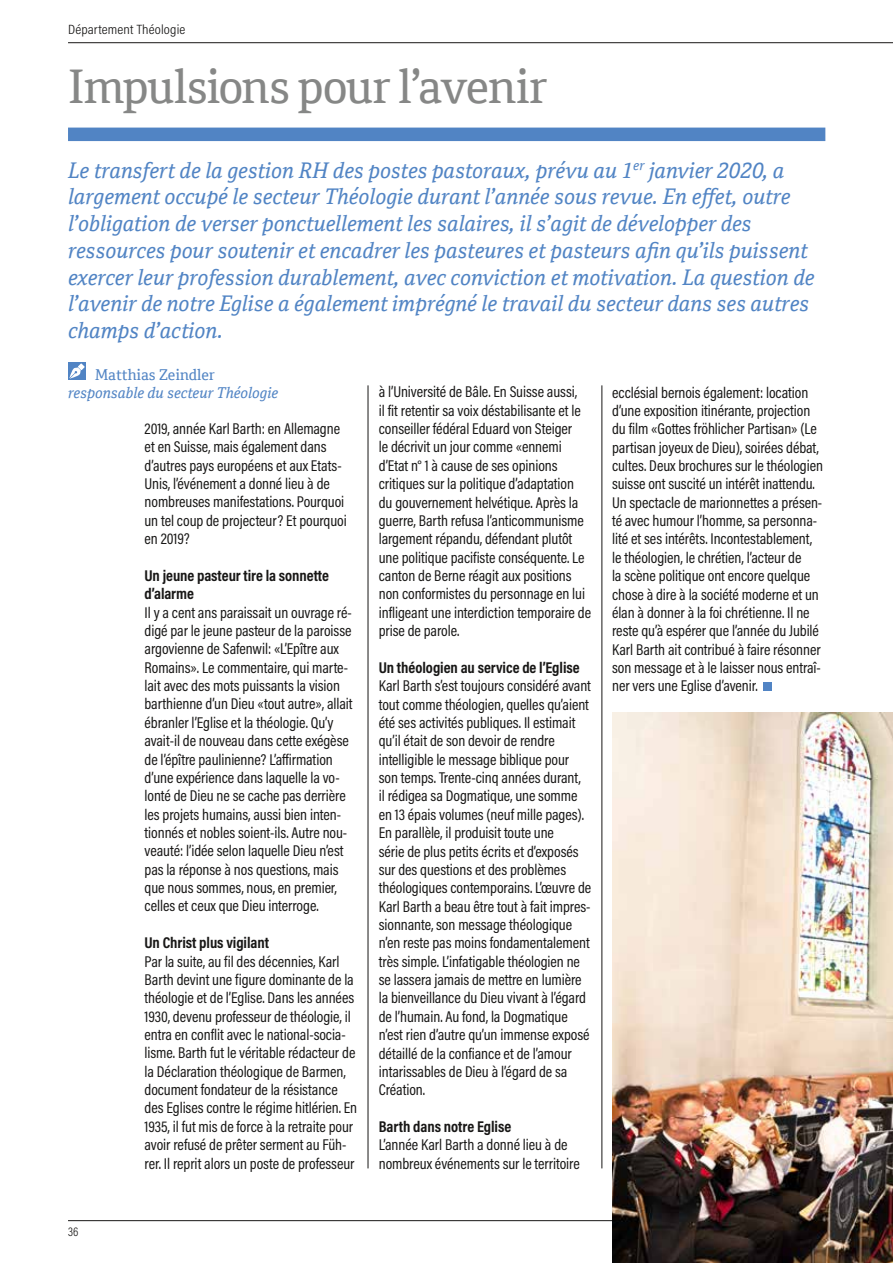
<style>
.page{position:relative;width:893px;height:1263px;background:#fff}
.page>*{position:absolute;margin:0;border:0;box-sizing:border-box;transform-origin:0 0}
.t1{font:46.5px "Cordale";letter-spacing:-.025em;color:#868786}
.t2{font:italic 21.6px/26.7px "Cordale";color:#5184c4}
.t3{font:15.75px/18.3px "Acumin Pro Cond";letter-spacing:-.005em;color:#181716}
.t4{font:700 15.75px/18.3px "Acumin Pro Cond";letter-spacing:-.005em;color:#181716}
.t5{font:italic 15px "Cordale";color:#5184c4}
.t6{font:15px "Cordale";color:#5184c4}
.t7{font:300 13.5px "Acumin Pro Cond";letter-spacing:.01em;color:#181716;scale:1.1 1}
.t8{font:300 12.75px "Acumin Pro Cond";color:#181716}
</style>
<div class="page">
<hr style="left:68px;top:1220px;width:825px;height:1px;background:#181716">
<hr style="left:68px;top:42px;width:825px;height:1px;background:#181716">
<div style="left:68px;top:128px;width:757px;height:13px;background:#5184c4"></div>
<div style="left:68px;top:362px;width:17px;height:18px;background:#5184c4"></div>
<svg style="left:69px;top:367px;width:12px;height:12px"></svg>
<svg style="left:78px;top:363px;width:7px;height:7px"></svg>
<div style="left:764px;top:682px;width:8px;height:9px;background:#5184c4"></div>
<hr style="left:368px;top:385px;width:1px;height:783px;background:#181716">
<hr style="left:602px;top:385px;width:1px;height:783px;background:#181716">
<img style="left:612px;top:712px;width:281px;height:551px">
<p class="t7" style="left:68px;top:21px;width:108px">Département Théologie</p>
<h1 class="t1" style="left:68px;top:60px;width:481px">Impulsions pour l’avenir</h1>
<p class="t2" style="left:68px;top:157px;width:748px">Le transfert de la gestion RH des postes pastoraux, prévu au 1<sup>er</sup> janvier 2020, a largement occupé le secteur Théologie durant l’année sous revue. En effet, outre l’obligation de verser ponctuellement les salaires, il s’agit de développer des ressources pour soutenir et encadrer les pasteures et pasteurs afin qu’ils puissent exercer leur profession durablement, avec conviction et motivation. La question de l’avenir de notre Eglise a également imprégné le travail du secteur dans ses autres champs d’action.</p>
<p class="t6" style="left:95px;top:366px;width:121px">Matthias Zeindler</p>
<p class="t5" style="left:68px;top:384px;width:212px">responsable du secteur Théologie</p>
<p class="t8" style="left:68px;top:1224px;width:12px">36</p>
<p class="t3" style="left:145px;top:419px;width:204px">2019, année Karl Barth: en Allemagne et en Suisse, mais également dans d’autres pays européens et aux Etats-<br>Unis, l’événement a donné lieu à de nombreuses manifestations. Pourquoi un tel coup de projecteur? Et pourquoi en 2019?</p>
<p class="t4" style="left:145px;top:566px;width:186px">Un jeune pasteur tire la sonnette d’alarme</p>
<p class="t3" style="left:145px;top:603px;width:210px">Il y a cent ans paraissait un ouvrage ré&shy;digé par le jeune pasteur de la paroisse argovienne de Safenwil: «L’Epître aux Romains». Le commentaire, qui marte&shy;lait avec des mots puissants la vision barthienne d’un Dieu «tout autre», allait ébranler l’Eglise et la théologie. Qu’y avait-il de nouveau dans cette exégèse de l’épître paulinienne? L’affirmation d’une expérience dans laquelle la vo&shy;lonté de Dieu ne se cache pas derrière les projets humains, aussi bien inten&shy;tionnés et nobles soient-ils. Autre nou&shy;veauté: l’idée selon laquelle Dieu n’est pas la réponse à nos questions, mais que nous sommes, nous, en premier, celles et ceux que Dieu interroge.</p>
<p class="t4" style="left:145px;top:933px;width:126px">Un Christ plus vigilant</p>
<p class="t3" style="left:145px;top:952px;width:214px">Par la suite, au fil des décennies, Karl Barth devint une figure dominante de la théologie et de l’Eglise. Dans les années 1930, devenu professeur de théologie, il entra en conflit avec le national-socia&shy;lisme. Barth fut le véritable rédacteur de la Déclaration théologique de Barmen, document fondateur de la résistance des Eglises contre le régime hitlérien. En 1935, il fut mis de force à la retraite pour avoir refusé de prêter serment au Füh&shy;rer. Il reprit alors un poste de professeur</p>
<p class="t3" style="left:379px;top:382px;width:214px">à l’Université de Bâle. En Suisse aussi,<br>il fit retentir sa voix déstabilisante et le conseiller fédéral Eduard von Steiger<br>le décrivit un jour comme «ennemi d’Etat n° 1 à cause de ses opinions critiques sur la politique d’adaptation du gouvernement helvétique. Après la guerre, Barth refusa l’anticommunisme largement répandu, défendant plutôt une politique pacifiste conséquente. Le canton de Berne réagit aux positions non conformistes du personnage en lui infligeant une interdiction temporaire de prise de parole.</p>
<p class="t4" style="left:379px;top:658px;width:202px">Un théologien au service de l’Eglise</p>
<p class="t3" style="left:379px;top:676px;width:214px">Karl Barth s’est toujours considéré avant tout comme théologien, quelles qu’aient été ses activités publiques. Il estimait qu’il était de son devoir de rendre intelligible le message biblique pour son temps. Trente-cinq années durant,<br>il rédigea sa Dogmatique, une somme en 13 épais volumes (neuf mille pages).<br>En parallèle, il produisit toute une<br>série de plus petits écrits et d’exposés sur des questions et des problèmes théologiques contemporains. L’œuvre de Karl Barth a beau être tout à fait impres&shy;sionnante, son message théologique n’en reste pas moins fondamentalement très simple. L’infatigable théologien ne se lassera jamais de mettre en lumière la bienveillance du Dieu vivant à l’égard de l’humain. Au fond, la Dogmatique n’est rien d’autre qu’un immense exposé détaillé de la confiance et de l’amour intarissables de Dieu à l’égard de sa Création.</p>
<p class="t4" style="left:379px;top:1117px;width:134px">Barth dans notre Eglise</p>
<p class="t3" style="left:379px;top:1135px;width:203px">L’année Karl Barth a donné lieu à de nombreux événements sur le territoire</p>
<p class="t3" style="left:612px;top:383px;width:212px">ecclésial bernois également: location d’une exposition itinérante, projection du film «Gottes fröhlicher Partisan» (Le partisan joyeux de Dieu), soirées débat, cultes. Deux brochures sur le théologien suisse ont suscité un intérêt inattendu.<br>Un spectacle de marionnettes a présen&shy;té avec humour l’homme, sa personna&shy;lité et ses intérêts. Incontestablement, le théologien, le chrétien, l’acteur de<br>la scène politique ont encore quelque chose à dire à la société moderne et un élan à donner à la foi chrétienne. Il ne reste qu’à espérer que l’année du Jubilé Karl Barth ait contribué à faire résonner son message et à le laisser nous entraî&shy;ner vers une Eglise d’avenir.</p>
</div>
